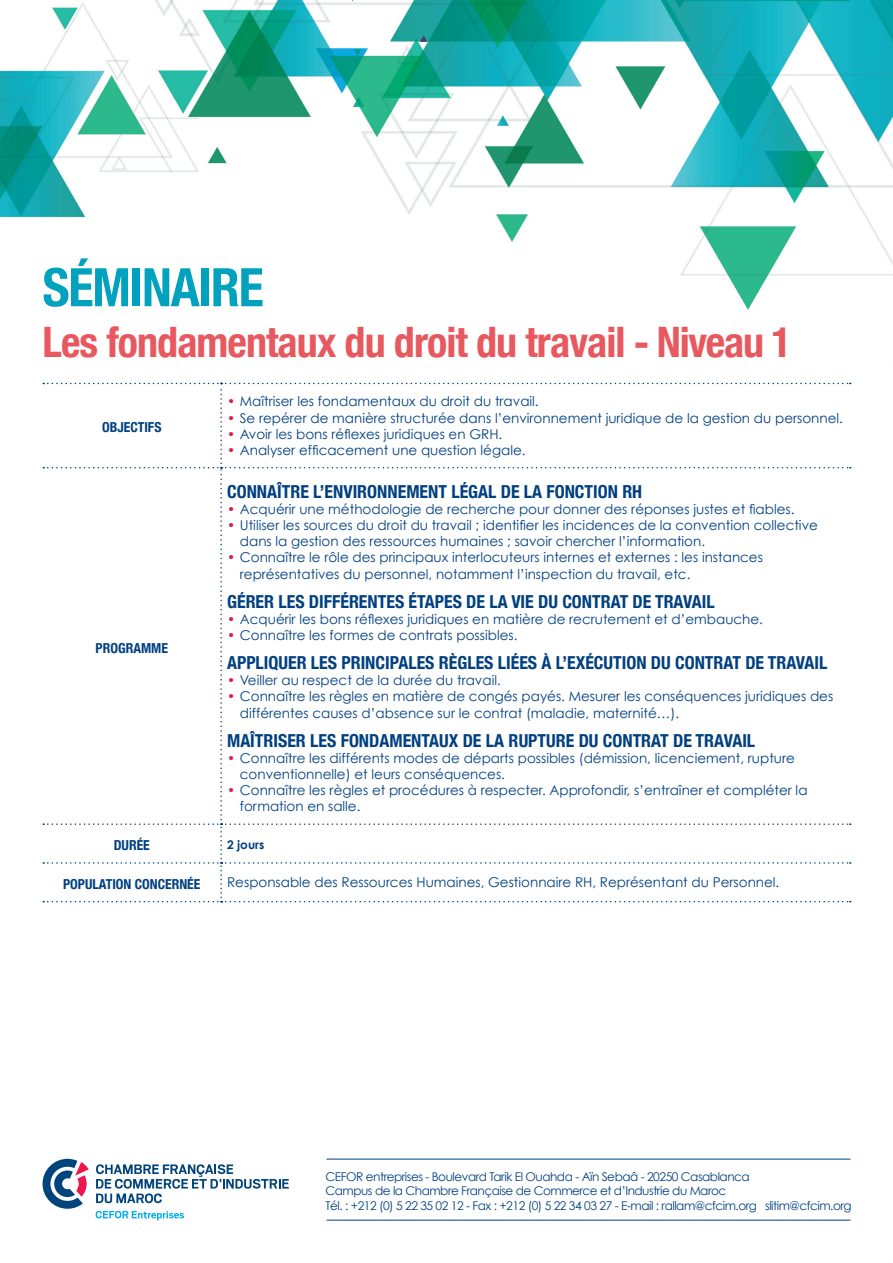
<style>
.page{position:relative;width:893px;height:1263px;background:#fff}
.page>*{position:absolute;margin:0;border:0;box-sizing:border-box;transform-origin:0 0}
.t1{font:700 condensed 53.1px "Helvetica Neue";letter-spacing:-.02em;color:#00a2be}
.t2{font:700 condensed 42px "Helvetica Neue";letter-spacing:-.02em;color:#e8585f}
.t3{font:700 condensed 17.85px "Helvetica Neue";color:#014081}
.t4{font:700 condensed 13.8px "Helvetica Neue";color:#014081}
.t5{font:13.5px/16.2px "Century Gothic";color:#014081}
.t6{font:12px "Century Gothic";letter-spacing:-.04em;color:#014081}
.t7{font:700 12px "Century Gothic";color:#014081}
.s1{color:#e31a47}
</style>
<div class="page">
<img style="left:0;top:0;width:893px;height:1221px">
<hr style="left:327px;top:1159px;width:523px;height:1px;background:#014081">
<hr style="left:327px;top:1220px;width:523px;height:1px;background:#014081">
<svg style="left:43px;top:383px;width:808px;height:519px"></svg>
<svg style="left:43px;top:1159px;width:46px;height:50px"></svg>
<svg style="left:96px;top:1164px;width:193px;height:39px"></svg>
<svg style="left:96px;top:1211px;width:88px;height:9px"></svg>
<p class="t1" style="left:43px;top:243px;width:223px">SÉMINAIRE</p>
<p class="t2" style="left:43px;top:307px;width:751px">Les fondamentaux du droit du travail - Niveau 1</p>
<p class="t4" style="left:102px;top:416px;width:61px">OBJECTIFS</p>
<p class="t4" style="left:96px;top:636px;width:74px">PROGRAMME</p>
<p class="t5" style="left:227px;top:393px;width:313px"><span class="s1">•</span> Maîtriser les fondamentaux du droit du travail.</p>
<p class="t5" style="left:227px;top:409px;width:617px"><span class="s1">•</span> Se repérer de manière structurée dans l’environnement juridique de la gestion du personnel.</p>
<p class="t5" style="left:227px;top:426px;width:277px"><span class="s1">•</span> Avoir les bons réflexes juridiques en GRH.</p>
<p class="t5" style="left:227px;top:442px;width:300px"><span class="s1">•</span> Analyser efficacement une question légale.</p>
<p class="t3" style="left:227px;top:476px;width:417px">CONNAÎTRE L’ENVIRONNEMENT LÉGAL DE LA FONCTION RH</p>
<p class="t5" style="left:227px;top:501px;width:569px"><span class="s1">•</span> Acquérir une méthodologie de recherche pour donner des réponses justes et fiables.</p>
<p class="t5" style="left:240px;top:517px;width:580px;text-indent:-13px"><span class="s1">•</span> Utiliser les sources du droit du travail ; identifier les incidences de la convention collective dans la gestion des ressources humaines ; savoir chercher l’information.</p>
<p class="t5" style="left:240px;top:549px;width:525px;text-indent:-13px"><span class="s1">•</span> Connaître le rôle des principaux interlocuteurs internes et externes : les instances représentatives du personnel, notamment l’inspection du travail, etc.</p>
<p class="t3" style="left:227px;top:586px;width:489px">GÉRER LES DIFFÉRENTES ÉTAPES DE LA VIE DU CONTRAT DE TRAVAIL</p>
<p class="t5" style="left:227px;top:611px;width:537px"><span class="s1">•</span> Acquérir les bons réflexes juridiques en matière de recrutement et d’embauche.</p>
<p class="t5" style="left:227px;top:627px;width:292px"><span class="s1">•</span> Connaître les formes de contrats possibles.</p>
<p class="t3" style="left:227px;top:648px;width:602px">APPLIQUER LES PRINCIPALES RÈGLES LIÉES À L’EXÉCUTION DU CONTRAT DE TRAVAIL</p>
<p class="t5" style="left:227px;top:672px;width:275px"><span class="s1">•</span> Veiller au respect de la durée du travail.</p>
<p class="t5" style="left:240px;top:688px;width:595px;text-indent:-13px"><span class="s1">•</span> Connaître les règles en matière de congés payés. Mesurer les conséquences juridiques des différentes causes d’absence sur le contrat (maladie, maternité…).</p>
<p class="t3" style="left:227px;top:725px;width:530px">MAÎTRISER LES FONDAMENTAUX DE LA RUPTURE DU CONTRAT DE TRAVAIL</p>
<p class="t5" style="left:240px;top:750px;width:556px;text-indent:-13px"><span class="s1">•</span> Connaître les différents modes de départs possibles (démission, licenciement, rupture conventionnelle) et leurs conséquences.</p>
<p class="t5" style="left:240px;top:782px;width:569px;text-indent:-13px"><span class="s1">•</span> Connaître les règles et procédures à respecter. Approfondir, s’entraîner et compléter la formation en salle.</p>
<p class="t4" style="left:114px;top:834px;width:38px">DURÉE</p>
<p class="t7" style="left:227px;top:837px;width:39px">2 jours</p>
<p class="t4" style="left:63px;top:872px;width:139px">POPULATION CONCERNÉE</p>
<p class="t5" style="left:227px;top:874px;width:554px">Responsable des Ressources Humaines, Gestionnaire RH, Représentant du Personnel.</p>
<p class="t6" style="left:325px;top:1169px;width:426px">CEFOR entreprises - Boulevard Tarik El Ouahda - Aïn Sebaâ - 20250 Casablanca</p>
<p class="t6" style="left:325px;top:1183px;width:402px">Campus de la Chambre Française de Commerce et d’Industrie du Maroc</p>
<p class="t6" style="left:325px;top:1198px;width:528px">Tél. : +212 (0) 5 22 35 02 12 - Fax : +212 (0) 5 22 34 03 27 - E-mail : rallam@cfcim.org slitim@cfcim.org</p>
</div>
